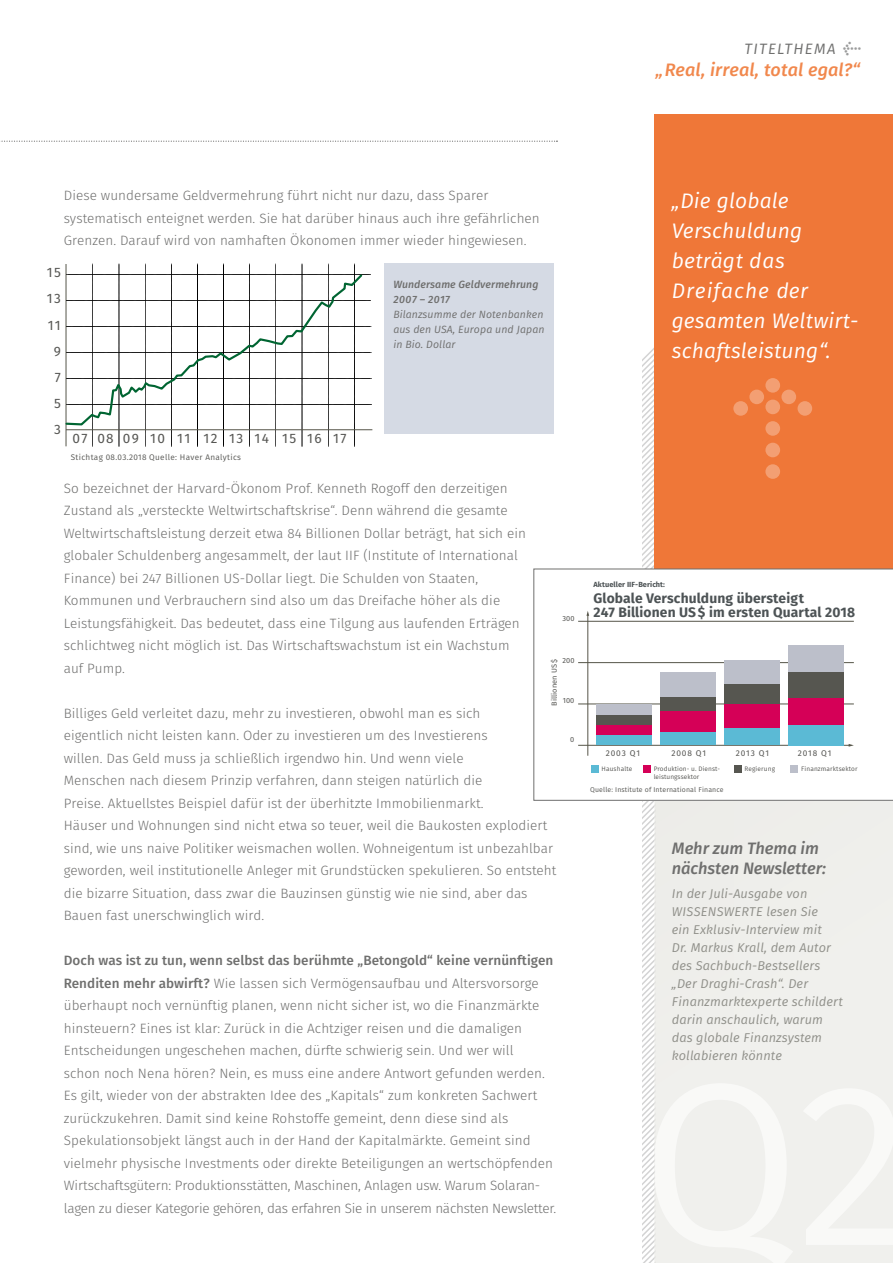
<style>
.page{position:relative;width:893px;height:1263px;background:#fff}
.page>*{position:absolute;margin:0;border:0;box-sizing:border-box;transform-origin:0 0}
.t1{font:italic 21px/30px "Fira Sans";letter-spacing:.01em;color:#fff}
.t2{font:italic 500 18px "Fira Sans";letter-spacing:.01em;color:#f1884d}
.t3{font:italic 500 16.5px/19.5px "Fira Sans";letter-spacing:-.005em;color:#6f6f6e}
.t4{font:italic 15px "Fira Sans";letter-spacing:.09em;color:#6f6f6e}
.t5{font:700 13.8px/14.7px "Fira Sans";letter-spacing:.01em;color:#4d5355}
.t6{font:13.65px/26.1px "Fira Sans";letter-spacing:.1em;color:#565653;text-align:center}
.t7{font:300 13.5px/22.5px "Fira Sans";letter-spacing:.005em;color:#6f6f6e}
.t8{font:italic 12.75px/18px "Fira Sans";letter-spacing:.01em;color:#8f8f89}
.t9{font:italic 10.5px/15px "Fira Sans";letter-spacing:.01em;color:#6f6f6e;text-align:justify}
.t10{font:italic 500 10.5px/15px "Fira Sans";letter-spacing:.01em;color:#6f6f6e}
.t11{font:8.4px "Fira Sans";letter-spacing:.1em;color:#565653}
.t12{font:8.1px "Fira Sans";letter-spacing:.04em;color:#565653}
.t13{font:7.35px "Fira Sans";letter-spacing:.01em;color:#565653}
.t14{font:700 7.35px "Fira Sans";letter-spacing:.01em;color:#4d5355}
.t15{font:6.9px "Fira Sans";letter-spacing:.02em;color:#565653}
.t16{font:6.45px/7.6px "Fira Sans";letter-spacing:.01em;color:#565653}
.s1{font-family:"Meta Plus";font-weight:700;color:#9c9d9d}
.s2{font-weight:500}
</style>
<div class="page">
<div style="left:655px;top:0;width:238px;height:1263px;background:#f0f0ed"></div>
<svg style="left:642px;top:325px;width:13px;height:938px"></svg>
<svg style="left:551px;top:0;width:342px;height:325px"></svg>
<div style="left:655px;top:115px;width:238px;height:502px;background:#ef7738"></div>
<svg style="left:0;top:141px;width:557px;height:1px"></svg>
<svg style="left:534px;top:569px;width:359px;height:231px"></svg>
<div style="left:0;top:260px;width:553px;height:206px;background:#fff"></div>
<svg style="left:66px;top:264px;width:306px;height:183px"></svg>
<hr style="left:66px;top:429px;width:306px;height:1px;background:#565549">
<svg style="left:65px;top:272px;width:299px;height:155px"></svg>
<div style="left:384px;top:264px;width:169px;height:170px;background:#d5dae4"></div>
<p class="t4" style="left:744px;top:38px;width:118px">TITELTHEMA <span class="s1">&lt;</span></p>
<h2 class="t2" style="left:656px;top:57px;width:205px">„Real, irreal, total egal?“</h2>
<p class="t7" style="left:64px;top:184px;width:478px">Diese wundersame Geldvermehrung führt nicht nur dazu, dass Sparer systematisch enteignet werden. Sie hat darüber hinaus auch ihre gefährlichen<br>Grenzen. Darauf wird von namhaften Ökonomen immer wieder hingewiesen.</p>
<p class="t6" style="left:47px;top:260px;width:16px">15<br>13<br>11<br>9<br>7<br>5<br>3</p>
<p class="t6" style="left:72px;top:425px;width:276px">07 08 09 10 11 12 13 14 15 16 17</p>
<p class="t12" style="left:71px;top:451px;width:172px">Stichtag 08.03.2018 Quelle: Haver Analytics</p>
<p class="t10" style="left:393px;top:276px;width:147px">Wundersame Geldvermehrung<br>2007 – 2017</p>
<p class="t9" style="left:393px;top:306px;width:153px">Bilanzsumme der Notenbanken aus den USA, Europa und Japan in Bio. Dollar</p>
<p class="t7" style="left:64px;top:477px;width:464px">So bezeichnet der Harvard-Ökonom Prof. Kenneth Rogoff den derzeitigen Zustand als „versteckte Weltwirtschaftskrise“. Denn während die gesamte Weltwirtschaftsleistung derzeit etwa 84 Billionen Dollar beträgt, hat sich ein globaler Schuldenberg angesammelt, der laut IIF (Institute of International Finance) bei 247 Billionen US-Dollar liegt. Die Schulden von Staaten, Kommunen und Verbrauchern sind also um das Dreifache höher als die Leistungsfähigkeit. Das bedeutet, dass eine Tilgung aus laufenden Erträgen schlichtweg nicht möglich ist. Das Wirtschaftswachstum ist ein Wachstum auf Pump.</p>
<p class="t7" style="left:64px;top:702px;width:494px">Billiges Geld verleitet dazu, mehr zu investieren, obwohl man es sich<br>eigentlich nicht leisten kann. Oder zu investieren um des Investierens<br>willen. Das Geld muss ja schließlich irgendwo hin. Und wenn viele<br>Menschen nach diesem Prinzip verfahren, dann steigen natürlich die<br>Preise. Aktuellstes Beispiel dafür ist der überhitzte Immobilienmarkt.<br>Häuser und Wohnungen sind nicht etwa so teuer, weil die Baukosten explodiert sind, wie uns naive Politiker weismachen wollen. Wohneigentum ist unbezahlbar geworden, weil institutionelle Anleger mit Grundstücken spekulieren. So entsteht die bizarre Situation, dass zwar die Bauzinsen günstig wie nie sind, aber das Bauen fast unerschwinglich wird.</p>
<p class="t7" style="left:64px;top:949px;width:494px"><span class="s2">Doch was ist zu tun, wenn selbst das berühmte „Betongold“ keine vernünftigen Renditen mehr abwirft?</span> Wie lassen sich Vermögensaufbau und Altersvorsorge überhaupt noch vernünftig planen, wenn nicht sicher ist, wo die Finanzmärkte hinsteuern? Eines ist klar: Zurück in die Achtziger reisen und die damaligen Entscheidungen ungeschehen machen, dürfte schwierig sein. Und wer will<br>schon noch Nena hören? Nein, es muss eine andere Antwort gefunden werden.<br>Es gilt, wieder von der abstrakten Idee des „Kapitals“ zum konkreten Sachwert zurückzukehren. Damit sind keine Rohstoffe gemeint, denn diese sind als Spekulationsobjekt längst auch in der Hand der Kapitalmärkte. Gemeint sind vielmehr physische Investments oder direkte Beteiligungen an wertschöpfenden Wirtschaftsgütern: Produktionsstätten, Maschinen, Anlagen usw. Warum Solaran&shy;lagen zu dieser Kategorie gehören, das erfahren Sie in unserem nächsten Newsletter.</p>
<p class="t13" style="left:562px;top:613px;width:14px">300</p>
<p class="t13" style="left:549px;top:706px;width:49px;rotate:-90deg">Billionen US $</p>
<p class="t13" style="left:562px;top:656px;width:14px">200</p>
<p class="t13" style="left:563px;top:696px;width:13px">100</p>
<p class="t13" style="left:570px;top:735px;width:6px">0</p>
<h1 class="t1" style="left:672px;top:186px;width:188px">„Die globale<br>Verschuldung beträgt das<br>Dreifache der gesamten Weltwirt&shy;schaftsleistung“.</h1>
<p class="t14" style="left:593px;top:579px;width:73px">Aktueller IIF-Bericht:</p>
<p class="t5" style="left:593px;top:590px;width:263px">Globale Verschuldung übersteigt<br>247 Billionen US$ im ersten Quartal 2018</p>
<p class="t11" style="left:606px;top:747px;width:36px">2003 Q1</p>
<p class="t11" style="left:671px;top:747px;width:36px">2008 Q1</p>
<p class="t11" style="left:736px;top:747px;width:34px">2013 Q1</p>
<p class="t11" style="left:798px;top:747px;width:35px">2018 Q1</p>
<p class="t16" style="left:602px;top:765px;width:32px">Haushalte</p>
<p class="t16" style="left:654px;top:765px;width:68px">Produktion- u. Dienst&shy;leistungssektor</p>
<p class="t16" style="left:745px;top:765px;width:32px">Regierung</p>
<p class="t16" style="left:801px;top:765px;width:58px">Finanzmarktsektor</p>
<p class="t15" style="left:590px;top:784px;width:135px">Quelle: Institute of International Finance</p>
<p class="t3" style="left:672px;top:839px;width:156px">Mehr zum Thema im nächsten Newsletter:</p>
<p class="t8" style="left:672px;top:885px;width:172px">In der Juli-Ausgabe von<br>WISSENSWERTE lesen Sie<br>ein Exklusiv-Interview mit<br>Dr. Markus Krall, dem Autor des Sachbuch-Bestsellers „Der Draghi-Crash“. Der<br>Finanzmarktexperte schildert darin anschaulich, warum das globale Finanzsystem kollabieren könnte</p>
</div>
